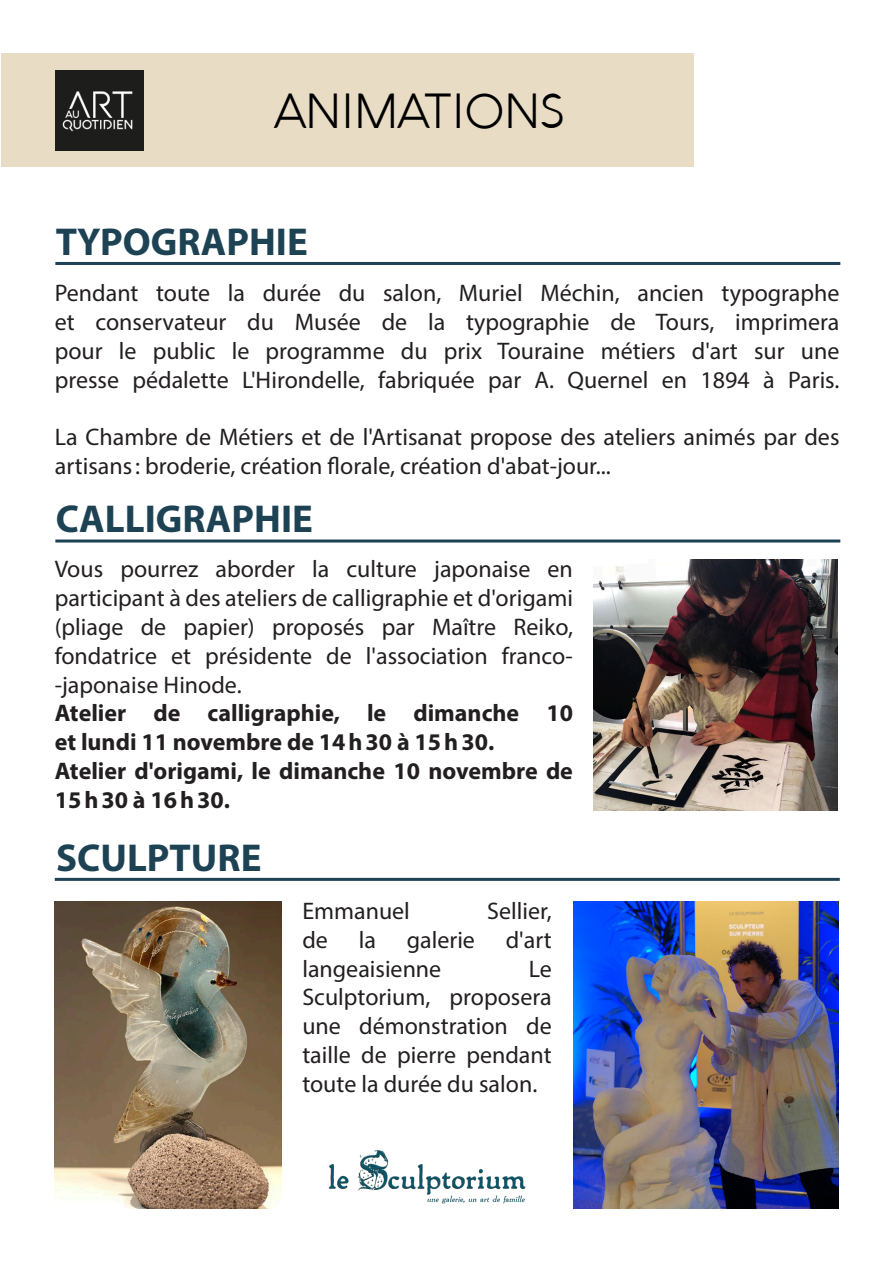
<style>
.page{position:relative;width:893px;height:1263px;background:#fff}
.page>*{position:absolute;margin:0;border:0;box-sizing:border-box;transform-origin:0 0}
.t1{font:300 48px "Aquawax";color:#000001}
.t2{font:700 39px "Myriad Pro";color:#1d4254}
.t3{font:24px/28.8px "Myriad Pro";color:#231f20;text-align:justify}
.t4{font:700 24px/28.8px "Myriad Pro";color:#231f20}
</style>
<div class="page">
<div style="left:1px;top:53px;width:693px;height:113px;background:#e9dcc5"></div>
<img style="left:55px;top:71px;width:89px;height:80px">
<img style="left:329px;top:1150px;width:197px;height:54px">
<hr style="left:55px;top:262px;width:785px;height:3px;background:#1d4254">
<hr style="left:55px;top:539px;width:785px;height:3px;background:#1d4254">
<hr style="left:55px;top:878px;width:785px;height:3px;background:#1d4254">
<img style="left:594px;top:559px;width:243px;height:251px">
<img style="left:54px;top:901px;width:227px;height:308px">
<img style="left:573px;top:901px;width:266px;height:308px">
<h1 class="t1" style="left:275px;top:83px;width:291px">ANIMATIONS</h1>
<h2 class="t2" style="left:56px;top:216px;width:254px">TYPOGRAPHIE</h2>
<p class="t3" style="left:55px;top:278px;width:786px">Pendant toute la durée du salon, Muriel Méchin, ancien typographe et conservateur du Musée de la typographie de Tours, imprimera pour le public le programme du prix Touraine métiers d'art sur une presse pédalette L'Hirondelle, fabriquée par A. Quernel en 1894 à Paris.</p>
<p class="t3" style="left:55px;top:422px;width:786px">La Chambre de Métiers et de l'Artisanat propose des ateliers animés par des artisans: broderie, création florale, création d'abat-jour...</p>
<h2 class="t2" style="left:56px;top:494px;width:259px">CALLIGRAPHIE</h2>
<p class="t3" style="left:55px;top:554px;width:520px">Vous pourrez aborder la culture japonaise en participant à des ateliers de calligraphie et d'origami (pliage de papier) proposés par Maître Reiko, fondatrice et présidente de l'association franco--japonaise Hinode.</p>
<p class="t4" style="left:55px;top:698px;width:520px">Atelier de calligraphie, le dimanche 10 et lundi 11 novembre de 14h30 à 15h30.<br>Atelier d'origami, le dimanche 10 novembre de 15h30 à 16h30.</p>
<h2 class="t2" style="left:56px;top:832px;width:207px">SCULPTURE</h2>
<p class="t3" style="left:302px;top:896px;width:109px">Emmanuel</p>
<p class="t3" style="left:487px;top:896px;width:66px">Sellier,</p>
<p class="t3" style="left:302px;top:925px;width:27px">de</p>
<p class="t3" style="left:359px;top:925px;width:19px">la</p>
<p class="t3" style="left:407px;top:925px;width:70px">galerie</p>
<p class="t3" style="left:506px;top:925px;width:47px">d'art</p>
<p class="t3" style="left:302px;top:954px;width:140px">langeaisienne</p>
<p class="t3" style="left:302px;top:954px;width:251px;text-indent:226px">Le Sculptorium, proposera une démonstration de taille de pierre pendant toute la durée du salon.</p>
</div>
